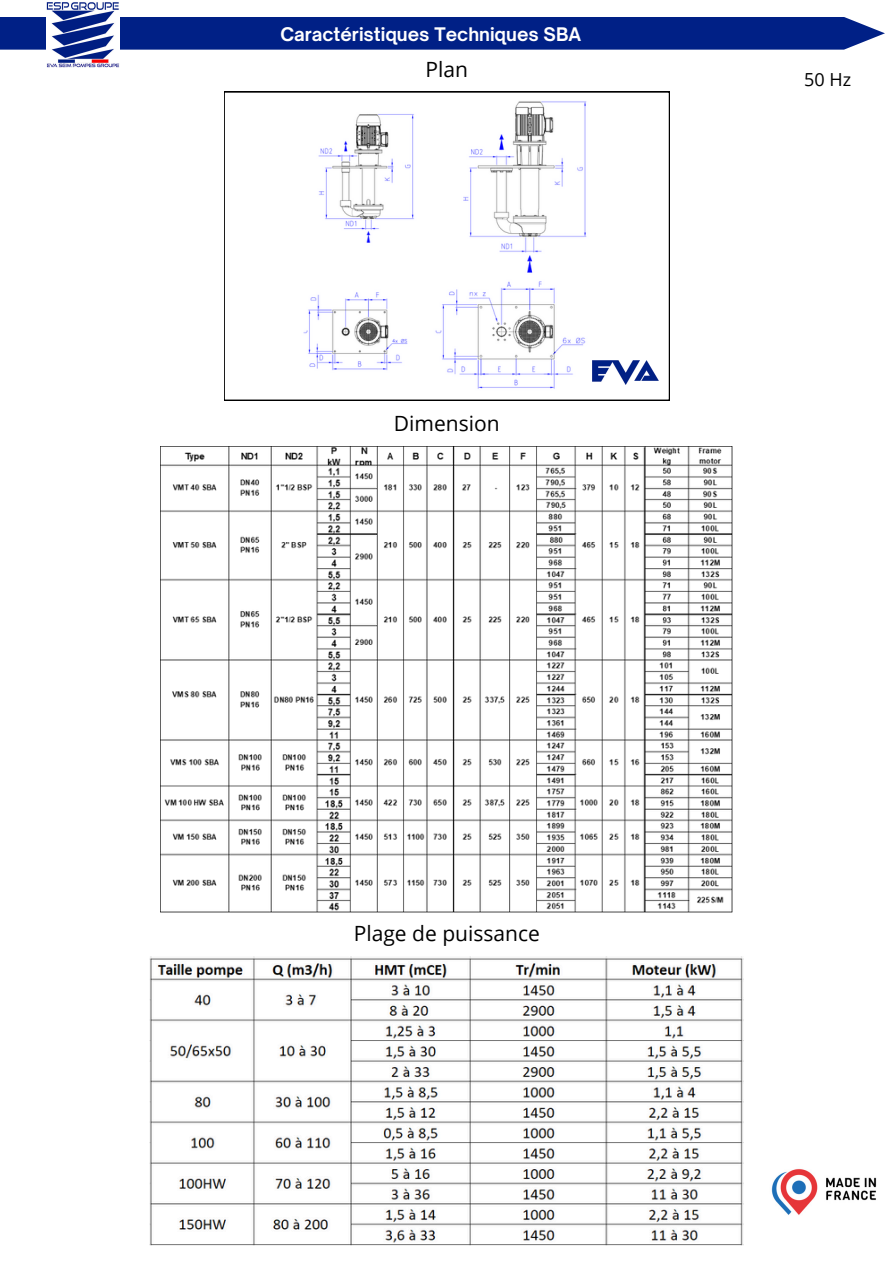
<style>
.page{position:relative;width:894px;height:1264px;background:#fff}
.page>*{position:absolute;margin:0;border:0;box-sizing:border-box;transform-origin:0 0}
.t1{font:21px "Open Sans";color:#000}
.t2{font:18px "Open Sans";color:#000}
.t3{font:700 17.85px "Open Sauce One";color:#fff}
</style>
<div class="page">
<div style="left:0;top:17px;width:884px;height:33px;background:#002086"></div>
<img style="left:46px;top:2px;width:73px;height:66px">
<svg style="left:224px;top:91px;width:445px;height:309px"></svg>
<img style="left:301px;top:101px;width:291px;height:291px">
<img style="left:161px;top:446px;width:571px;height:466px">
<img style="left:771px;top:1169px;width:106px;height:46px">
<img style="left:592px;top:360px;width:47px;height:24px">
<img style="left:634px;top:360px;width:24px;height:21px">
<img style="left:150px;top:956px;width:593px;height:289px">
<p class="t3" style="left:280px;top:23px;width:302px">Caractéristiques Techniques SBA</p>
<h1 class="t1" style="left:425px;top:54px;width:44px">Plan</h1>
<p class="t1" style="left:394px;top:409px;width:107px">Dimension</p>
<h1 class="t1" style="left:354px;top:918px;width:187px">Plage de puissance</h1>
<p class="t2" style="left:804px;top:66px;width:48px">50 Hz</p>
</div>
